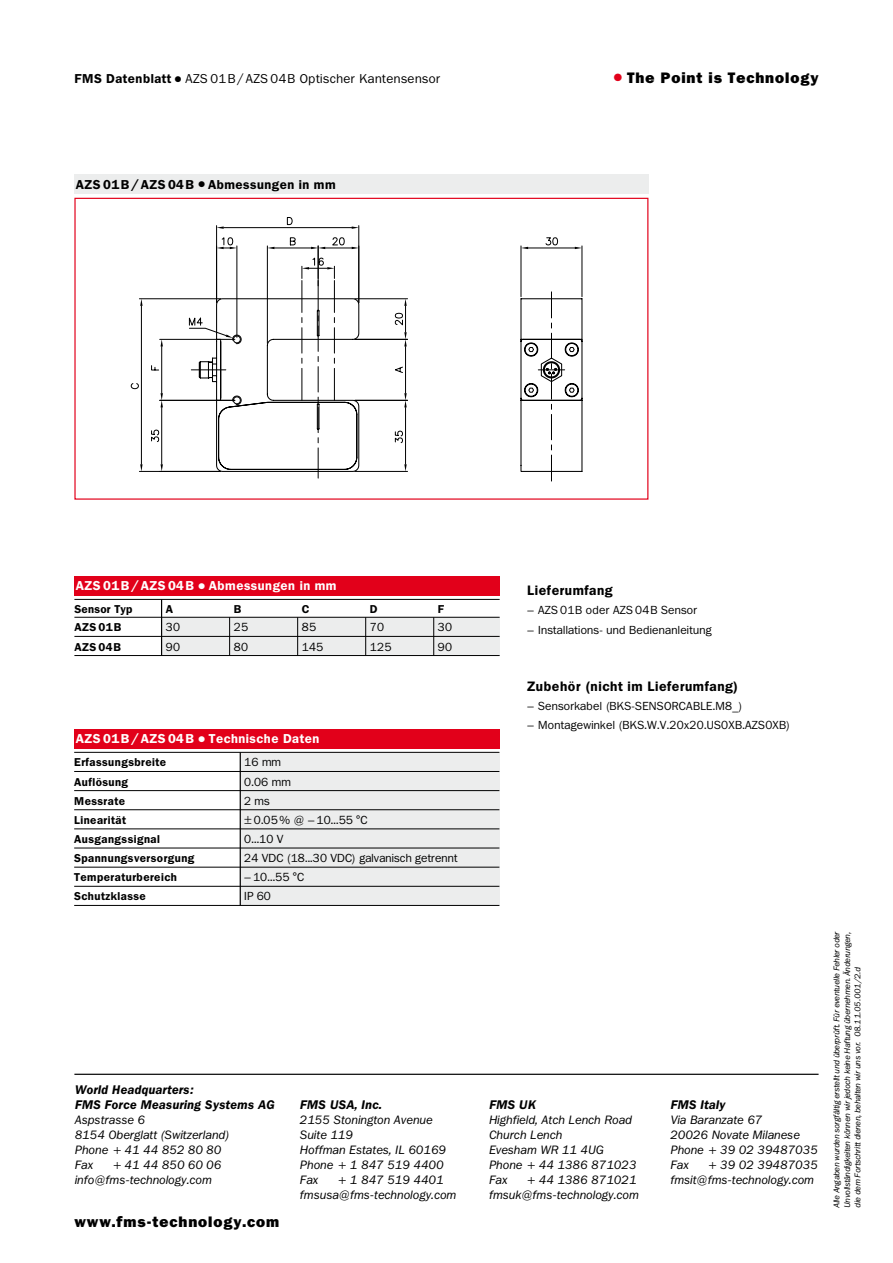
<style>
.page{position:relative;width:893px;height:1263px;background:#fff}
.page>*{position:absolute;margin:0;border:0;box-sizing:border-box;transform-origin:0 0}
.t1{font:800 15px "Franklin ITCBQ";letter-spacing:.06em;color:#000}
.t2{font:600 13.5px "Franklin ITCBQ";letter-spacing:.04em;color:#000}
.t3{font:600 12.75px "Franklin ITCBQ";letter-spacing:.04em;color:#fff}
.t4{font:12.75px "Franklin ITCBQ";letter-spacing:.04em;color:#000}
.t5{font:600 12.75px "Franklin ITCBQ";letter-spacing:.04em;color:#000}
.t6{font:italic 600 12.3px/15.3px "Franklin ITCBQ";letter-spacing:.025em;color:#000}
.t7{font:italic 12px/15px "Franklin ITCBQ";letter-spacing:.025em;color:#000}
.t8{font:11.7px "Franklin ITCBQ";letter-spacing:.025em;color:#000}
.t9{font:600 11.25px "Franklin ITCBQ";letter-spacing:.04em;color:#000}
.t10{font:italic 8.25px/10.5px "Franklin ITCBQ";letter-spacing:-.005em;color:#000}
.s1{font-weight:600}
.s2{color:#e2001a}
</style>
<div class="page">
<hr style="left:74px;top:1074px;width:745px;height:1px;background:#000">
<div style="left:240px;top:752px;width:260px;height:153px;background:#eceded"></div>
<hr style="left:240px;top:752px;width:1px;height:153px;background:#000">
<div style="left:74px;top:729px;width:426px;height:19px;background:#e2001a"></div>
<hr style="left:74px;top:752px;width:425px;height:1px;background:#000">
<hr style="left:74px;top:771px;width:425px;height:1px;background:#000">
<hr style="left:74px;top:790px;width:425px;height:1px;background:#000">
<hr style="left:74px;top:809px;width:425px;height:1px;background:#000">
<hr style="left:74px;top:828px;width:425px;height:1px;background:#000">
<hr style="left:74px;top:848px;width:425px;height:1px;background:#000">
<hr style="left:74px;top:867px;width:425px;height:1px;background:#000">
<hr style="left:74px;top:886px;width:425px;height:1px;background:#000">
<hr style="left:74px;top:905px;width:425px;height:1px;background:#000">
<div style="left:74px;top:174px;width:574px;height:19px;background:#eceded"></div>
<svg style="left:131px;top:298px;width:67px;height:174px"></svg>
<hr style="left:318px;top:246px;width:1px;height:40px;background:#000">
<hr style="left:237px;top:246px;width:1px;height:91px;background:#000">
<svg style="left:217px;top:236px;width:20px;height:13px"></svg>
<hr style="left:216px;top:226px;width:1px;height:77px;background:#000">
<hr style="left:359px;top:226px;width:1px;height:77px;background:#000">
<hr style="left:224px;top:227px;width:128px;height:1px;background:#000">
<svg style="left:217px;top:226px;width:7px;height:3px"></svg>
<svg style="left:352px;top:226px;width:7px;height:3px"></svg>
<svg style="left:287px;top:217px;width:6px;height:8px"></svg>
<hr style="left:521px;top:246px;width:1px;height:51px;background:#000">
<hr style="left:582px;top:246px;width:1px;height:51px;background:#000">
<hr style="left:528px;top:248px;width:47px;height:1px;background:#000">
<svg style="left:521px;top:247px;width:7px;height:2px"></svg>
<svg style="left:575px;top:247px;width:7px;height:2px"></svg>
<svg style="left:545px;top:237px;width:13px;height:9px"></svg>
<hr style="left:318px;top:280px;width:1px;height:31px;background:#000">
<hr style="left:318px;top:448px;width:1px;height:30px;background:#000">
<svg style="left:198px;top:298px;width:385px;height:174px"></svg>
<hr style="left:267px;top:246px;width:1px;height:97px;background:#000">
<hr style="left:274px;top:248px;width:37px;height:1px;background:#000">
<svg style="left:311px;top:237px;width:48px;height:12px"></svg>
<svg style="left:267px;top:247px;width:7px;height:2px"></svg>
<svg style="left:290px;top:237px;width:6px;height:9px"></svg>
<hr style="left:302px;top:280px;width:1px;height:32px;background:#000">
<svg style="left:302px;top:318px;width:1px;height:45px"></svg>
<hr style="left:302px;top:368px;width:1px;height:32px;background:#000">
<hr style="left:334px;top:280px;width:1px;height:32px;background:#000">
<svg style="left:334px;top:318px;width:1px;height:45px"></svg>
<hr style="left:334px;top:368px;width:1px;height:32px;background:#000">
<svg style="left:302px;top:256px;width:33px;height:22px"></svg>
<svg style="left:316px;top:309px;width:4px;height:134px"></svg>
<div style="left:74px;top:198px;width:574px;height:302px;border:1px solid #e2001a"></div>
<div style="left:162px;top:617px;width:338px;height:38px;background:#eceded"></div>
<div style="left:74px;top:576px;width:426px;height:19px;background:#e2001a"></div>
<hr style="left:161px;top:599px;width:1px;height:56px;background:#000">
<hr style="left:297px;top:617px;width:1px;height:38px;background:#000">
<hr style="left:229px;top:617px;width:1px;height:38px;background:#000">
<hr style="left:365px;top:617px;width:1px;height:38px;background:#000">
<hr style="left:433px;top:617px;width:1px;height:38px;background:#000">
<hr style="left:74px;top:599px;width:426px;height:1px;background:#000">
<hr style="left:74px;top:617px;width:426px;height:1px;background:#000">
<hr style="left:74px;top:636px;width:426px;height:1px;background:#000">
<hr style="left:74px;top:655px;width:426px;height:1px;background:#000">
<p class="t4" style="left:74px;top:72px;width:367px"><span class="s1">FMS Datenblatt</span> ● AZS 01B / AZS 04B Optischer Kantensensor</p>
<p class="t1" style="left:614px;top:69px;width:206px"><span class="s2">●</span> The Point is Technology</p>
<p class="t5" style="left:76px;top:177px;width:261px">AZS 01B / AZS 04B ● Abmessungen in mm</p>
<p class="t3" style="left:76px;top:578px;width:262px">AZS 01B / AZS 04B ● Abmessungen in mm</p>
<p class="t2" style="left:527px;top:583px;width:87px">Lieferumfang</p>
<p class="t8" style="left:527px;top:604px;width:171px">– AZS 01B oder AZS 04B Sensor</p>
<p class="t8" style="left:527px;top:623px;width:186px">– Installations- und Bedienanleitung</p>
<p class="t9" style="left:74px;top:603px;width:60px">Sensor Typ</p>
<p class="t9" style="left:166px;top:603px;width:9px">A</p>
<p class="t9" style="left:234px;top:603px;width:9px">B</p>
<p class="t9" style="left:302px;top:603px;width:9px">C</p>
<p class="t9" style="left:370px;top:603px;width:9px">D</p>
<p class="t9" style="left:438px;top:603px;width:8px">F</p>
<p class="t9" style="left:74px;top:621px;width:48px">AZS 01B</p>
<p class="t8" style="left:166px;top:621px;width:16px">30</p>
<p class="t8" style="left:234px;top:621px;width:16px">25</p>
<p class="t8" style="left:302px;top:621px;width:16px">85</p>
<p class="t8" style="left:370px;top:621px;width:16px">70</p>
<p class="t8" style="left:438px;top:621px;width:16px">30</p>
<p class="t9" style="left:74px;top:640px;width:48px">AZS 04B</p>
<p class="t8" style="left:166px;top:640px;width:16px">90</p>
<p class="t8" style="left:234px;top:640px;width:16px">80</p>
<p class="t8" style="left:302px;top:640px;width:23px">145</p>
<p class="t8" style="left:370px;top:640px;width:23px">125</p>
<p class="t8" style="left:438px;top:640px;width:16px">90</p>
<p class="t3" style="left:76px;top:732px;width:245px">AZS 01B / AZS 04B ● Technische Daten</p>
<p class="t9" style="left:74px;top:756px;width:94px">Erfassungsbreite</p>
<p class="t8" style="left:244px;top:756px;width:38px">16 mm</p>
<p class="t9" style="left:74px;top:775px;width:55px">Auflösung</p>
<p class="t8" style="left:244px;top:775px;width:48px">0.06 mm</p>
<p class="t9" style="left:74px;top:794px;width:52px">Messrate</p>
<p class="t8" style="left:244px;top:794px;width:27px">2 ms</p>
<p class="t9" style="left:74px;top:814px;width:53px">Linearität</p>
<p class="t8" style="left:244px;top:813px;width:125px">±0.05 % @ – 10...55 °C</p>
<p class="t9" style="left:74px;top:833px;width:87px">Ausgangssignal</p>
<p class="t8" style="left:244px;top:832px;width:40px">0...10 V</p>
<p class="t9" style="left:74px;top:852px;width:122px">Spannungsversorgung</p>
<p class="t8" style="left:244px;top:851px;width:215px">24 VDC (18...30 VDC) galvanisch getrennt</p>
<p class="t9" style="left:74px;top:871px;width:104px">Temperaturbereich</p>
<p class="t8" style="left:244px;top:871px;width:61px">– 10...55 °C</p>
<p class="t9" style="left:74px;top:890px;width:73px">Schutzklasse</p>
<p class="t8" style="left:244px;top:890px;width:28px">IP 60</p>
<p class="t2" style="left:527px;top:679px;width:213px">Zubehör (nicht im Lieferumfang)</p>
<p class="t8" style="left:527px;top:699px;width:217px">– Sensorkabel (BKS-SENSORCABLE.M8_)</p>
<p class="t8" style="left:527px;top:719px;width:264px">– Montagewinkel (BKS.W.V.20x20.US0XB.AZS0XB)</p>
<p class="t6" style="left:74px;top:1082px;width:201px">World Headquarters:<br>FMS Force Measuring Systems AG</p>
<p class="t7" style="left:74px;top:1112px;width:156px">Aspstrasse 6<br>8154 Oberglatt (Switzerland)<br>Phone + 41 44 852 80 80<br>Fax</p>
<p class="t7" style="left:74px;top:1157px;width:148px;text-indent:38px">+ 41 44 850 60 06 info@fms-technology.com</p>
<p class="t1" style="left:74px;top:1213px;width:206px">www.fms-technology.com</p>
<p class="t6" style="left:300px;top:1097px;width:83px">FMS USA, Inc.</p>
<p class="t7" style="left:300px;top:1112px;width:147px">2155 Stonington Avenue<br>Suite 119<br>Hoffman Estates, IL 60169<br>Phone + 1 847 519 4400<br>Fax</p>
<p class="t7" style="left:300px;top:1172px;width:158px;text-indent:38px">+ 1 847 519 4401 fmsusa@fms-technology.com</p>
<p class="t6" style="left:489px;top:1097px;width:48px">FMS UK</p>
<p class="t7" style="left:489px;top:1112px;width:149px">Highfield, Atch Lench Road<br>Church Lench<br>Evesham WR 11 4UG<br>Phone + 44 1386 871023<br>Fax</p>
<p class="t7" style="left:489px;top:1172px;width:151px;text-align:right">+ 44 1386 871021 fmsuk@fms-technology.com</p>
<p class="t6" style="left:670px;top:1097px;width:56px">FMS Italy</p>
<p class="t7" style="left:670px;top:1112px;width:149px">Via Baranzate 67<br>20026 Novate Milanese<br>Phone + 39 02 39487035<br>Fax</p>
<p class="t7" style="left:670px;top:1157px;width:149px;text-indent:38px">+ 39 02 39487035 fmsit@fms-technology.com</p>
<p class="t10" style="left:832px;top:1208px;width:278px;rotate:-90deg">Alle Angaben wurden sorgfältig erstellt und überprüft. Für eventuelle Fehler oder<br>Unvollständigkeiten können wir jedoch keine Haftung übernehmen. Änderungen, die dem Fortschritt dienen, behalten wir uns vor. 08.11.05.001/2.d</p>
</div>
